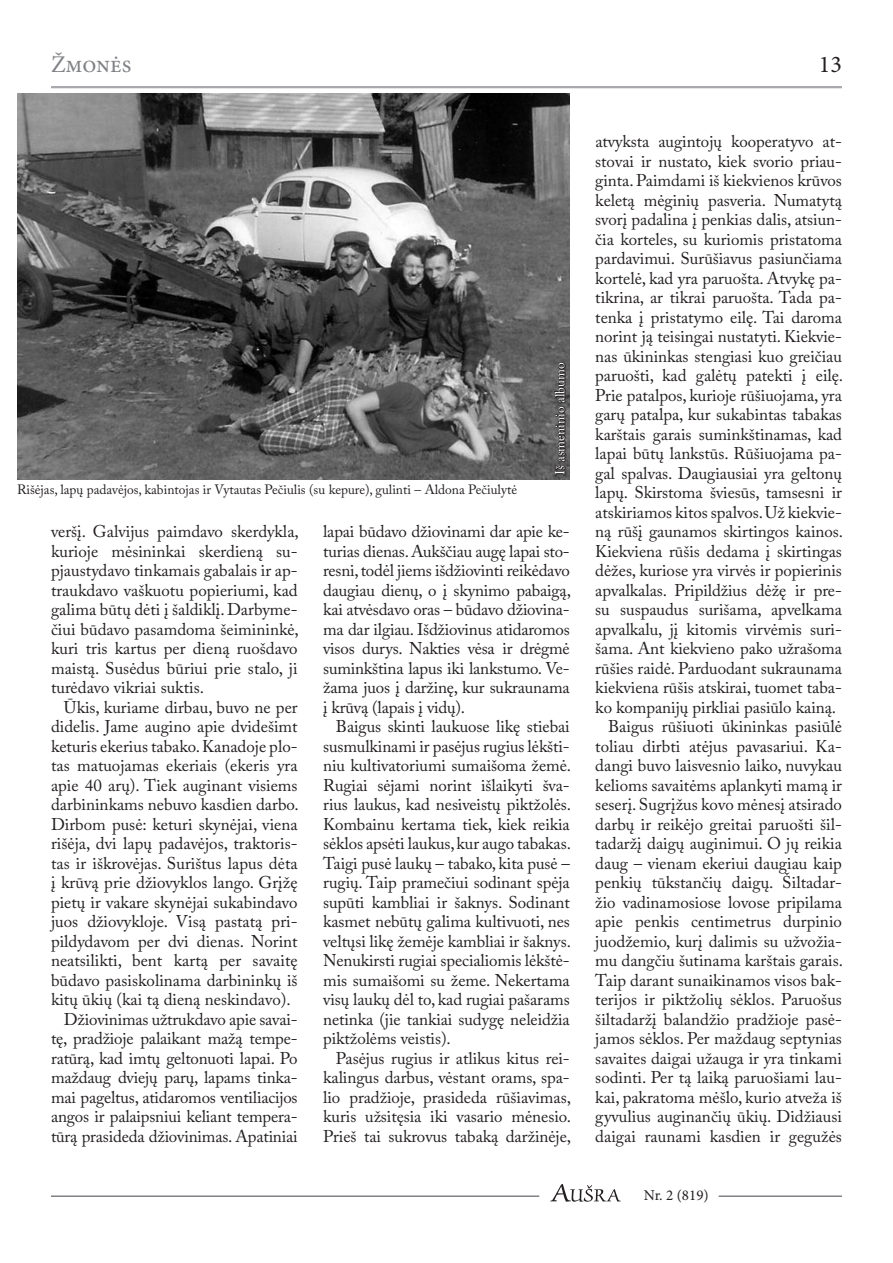
<style>
.page{position:relative;width:893px;height:1263px;background:#fff}
.page>*{position:absolute;margin:0;border:0;box-sizing:border-box;transform-origin:0 0}
.t1{font:24px "Minion Pro";color:#808285}
.t2{font:24px "Minion Pro";color:#231f20}
.t3{font:16.95px/19.5px "Adobe Caslon Pro";letter-spacing:-.005em;color:#231f20;text-align:justify}
.t4{font:16.95px "Adobe Caslon Pro";letter-spacing:-.03em;color:#231f20}
.t5{font:15px "Minion Pro";color:#231f20}
.t6{font:13.5px "Adobe Caslon Pro";color:#231f20}
.t7{font:13.5px "Adobe Caslon Pro";color:#fff}
</style>
<div class="page">
<svg style="left:550px;top:1184px;width:71px;height:18px"></svg>
<hr style="left:51px;top:86px;width:791px;height:2px;background:#a8a9ad">
<hr style="left:719px;top:1195px;width:123px;height:2px;background:#808285">
<hr style="left:51px;top:1195px;width:488px;height:2px;background:#808285">
<img style="left:17px;top:94px;width:553px;height:386px">
<svg style="left:553px;top:362px;width:14px;height:114px;background:#474545"></svg>
<h1 class="t1" style="left:51px;top:48px;width:82px">Žmonės</h1>
<h1 class="t2" style="left:819px;top:48px;width:25px">13</h1>
<p class="t6" style="left:17px;top:481px;width:502px">Rišėjas, lapų padavėjos, kabintojas ir Vytautas Pečiulis (su kepure), gulinti – Aldona Pečiulytė</p>
<p class="t7" style="left:552px;top:475px;width:114px;rotate:-90deg">Iš asmeninio albumo</p>
<p class="t3" style="left:51px;top:521px;width:249px">veršį. Galvijus paimdavo skerdykla, kurioje mėsininkai skerdieną su&shy;pjaustydavo tinkamais gabalais ir ap&shy;traukdavo vaškuotu popieriumi, kad galima būtų dėti į šaldiklį. Darbyme&shy;čiui būdavo pasamdoma šeimininkė, kuri tris kartus per dieną ruošdavo maistą. Susėdus būriui prie stalo, ji turėdavo vikriai suktis.</p>
<p class="t3" style="left:64px;top:697px;width:235px">Ūkis, kuriame dirbau, buvo ne per</p>
<p class="t3" style="left:51px;top:716px;width:248px">didelis. Jame augino apie dvidešimt</p>
<p class="t3" style="left:51px;top:736px;width:248px">keturis ekerius tabako. Kanadoje plo-</p>
<p class="t3" style="left:51px;top:755px;width:248px">tas matuojamas ekeriais (ekeris yra</p>
<p class="t3" style="left:51px;top:775px;width:248px">apie 40 arų). Tiek auginant visiems</p>
<p class="t3" style="left:51px;top:794px;width:249px">darbininkams nebuvo kasdien darbo.</p>
<p class="t3" style="left:51px;top:814px;width:248px">Dirbom pusė: keturi skynėjai, viena</p>
<p class="t3" style="left:51px;top:833px;width:248px">rišėja, dvi lapų padavėjos, traktoris-</p>
<p class="t3" style="left:51px;top:853px;width:248px">tas ir iškrovėjas. Surištus lapus dėta</p>
<p class="t3" style="left:51px;top:872px;width:248px">į krūvą prie džiovyklos lango. Grįžę</p>
<p class="t3" style="left:51px;top:892px;width:248px">pietų ir vakare skynėjai sukabindavo</p>
<p class="t3" style="left:51px;top:911px;width:248px">juos džiovykloje. Visą pastatą pri-</p>
<p class="t3" style="left:51px;top:931px;width:248px">pildydavom per dvi dienas. Norint</p>
<p class="t3" style="left:51px;top:950px;width:248px">neatsilikti, bent kartą per savaitę</p>
<p class="t3" style="left:51px;top:970px;width:248px">būdavo pasiskolinama darbininkų iš</p>
<p class="t3" style="left:51px;top:989px;width:241px">kitų ūkių (kai tą dieną neskindavo).</p>
<p class="t3" style="left:64px;top:1009px;width:235px">Džiovinimas užtrukdavo apie savai-</p>
<p class="t3" style="left:51px;top:1028px;width:248px">tę, pradžioje palaikant mažą tempe-</p>
<p class="t3" style="left:51px;top:1048px;width:248px">ratūrą, kad imtų geltonuoti lapai. Po</p>
<p class="t3" style="left:51px;top:1067px;width:248px">maždaug dviejų parų, lapams tinka-</p>
<p class="t3" style="left:51px;top:1087px;width:248px">mai pageltus, atidaromos ventiliacijos</p>
<p class="t3" style="left:51px;top:1106px;width:248px">angos ir palaipsniui keliant tempera-</p>
<p class="t3" style="left:51px;top:1126px;width:248px">tūrą prasideda džiovinimas. Apatiniai</p>
<p class="t3" style="left:323px;top:521px;width:249px">lapai būdavo džiovinami dar apie ke&shy;turias dienas. Aukščiau augę lapai sto&shy;resni, todėl jiems išdžiovinti reikėdavo daugiau dienų, o į skynimo pabaigą, kai atvėsdavo oras – būdavo džiovina&shy;ma dar ilgiau. Išdžiovinus atidaromos visos durys. Nakties vėsa ir drėgmė suminkština lapus iki lankstumo. Ve&shy;žama juos į daržinę, kur sukraunama į krūvą (lapais į vidų).</p>
<p class="t3" style="left:323px;top:716px;width:249px;text-indent:13px">Baigus skinti laukuose likę stiebai susmulkinami ir pasėjus rugius lėkšti&shy;niu kultivatoriumi sumaišoma žemė.<br>Rugiai sėjami norint išlaikyti šva&shy;rius laukus, kad nesiveistų piktžolės.<br>Kombainu kertama tiek, kiek reikia sėklos apsėti laukus, kur augo tabakas.<br>Taigi pusė laukų – tabako, kita pusė – rugių. Taip pramečiui sodinant spėja supūti kambliai ir šaknys. Sodinant kasmet nebūtų galima kultivuoti, nes veltųsi likę žemėje kambliai ir šaknys.<br>Nenukirsti rugiai specialiomis lėkštė&shy;mis sumaišomi su žeme. Nekertama visų laukų dėl to, kad rugiai pašarams netinka (jie tankiai sudygę neleidžia piktžolėms veistis).</p>
<p class="t3" style="left:323px;top:1048px;width:249px;text-indent:13px">Pasėjus rugius ir atlikus kitus rei&shy;kalingus darbus, vėstant orams, spa&shy;lio pradžioje, prasideda rūšiavimas, kuris užsitęsia iki vasario mėnesio.<br>Prieš tai sukrovus tabaką daržinėje,</p>
<p class="t3" style="left:595px;top:131px;width:248px">atvyksta augintojų kooperatyvo at-</p>
<p class="t3" style="left:595px;top:151px;width:248px">stovai ir nustato, kiek svorio priau-</p>
<p class="t3" style="left:595px;top:170px;width:248px">ginta. Paimdami iš kiekvienos krūvos</p>
<p class="t3" style="left:595px;top:190px;width:248px">keletą mėginių pasveria. Numatytą</p>
<p class="t3" style="left:595px;top:209px;width:248px">svorį padalina į penkias dalis, atsiun-</p>
<p class="t3" style="left:595px;top:229px;width:248px">čia korteles, su kuriomis pristatoma</p>
<p class="t3" style="left:595px;top:248px;width:248px">pardavimui. Surūšiavus pasiunčiama</p>
<p class="t3" style="left:595px;top:268px;width:248px">kortelė, kad yra paruošta. Atvykę pa-</p>
<p class="t3" style="left:595px;top:287px;width:248px">tikrina, ar tikrai paruošta. Tada pa-</p>
<p class="t3" style="left:595px;top:307px;width:248px">tenka į pristatymo eilę. Tai daroma</p>
<p class="t3" style="left:595px;top:326px;width:248px">norint ją teisingai nustatyti. Kiekvie-</p>
<p class="t3" style="left:595px;top:346px;width:248px">nas ūkininkas stengiasi kuo greičiau</p>
<p class="t3" style="left:595px;top:365px;width:249px">paruošti, kad galėtų patekti į eilę.</p>
<p class="t3" style="left:595px;top:385px;width:248px">Prie patalpos, kurioje rūšiuojama, yra</p>
<p class="t3" style="left:595px;top:404px;width:248px">garų patalpa, kur sukabintas tabakas</p>
<p class="t3" style="left:595px;top:424px;width:248px">karštais garais suminkštinamas, kad</p>
<p class="t3" style="left:595px;top:443px;width:248px">lapai būtų lankstūs. Rūšiuojama pa-</p>
<p class="t3" style="left:595px;top:463px;width:248px">gal spalvas. Daugiausiai yra geltonų</p>
<p class="t3" style="left:595px;top:482px;width:248px">lapų. Skirstoma šviesūs, tamsesni ir</p>
<p class="t4" style="left:595px;top:502px;width:248px">atskiriamos kitos spalvos. Už kiekvie-</p>
<p class="t3" style="left:595px;top:521px;width:249px">ną rūšį gaunamos skirtingos kainos.</p>
<p class="t3" style="left:595px;top:541px;width:248px">Kiekviena rūšis dedama į skirtingas</p>
<p class="t3" style="left:595px;top:560px;width:248px">dėžes, kuriose yra virvės ir popierinis</p>
<p class="t3" style="left:595px;top:580px;width:248px">apvalkalas. Pripildžius dėžę ir pre-</p>
<p class="t3" style="left:595px;top:599px;width:248px">su suspaudus surišama, apvelkama</p>
<p class="t3" style="left:595px;top:619px;width:248px">apvalkalu, jį kitomis virvėmis suri-</p>
<p class="t3" style="left:595px;top:638px;width:248px">šama. Ant kiekvieno pako užrašoma</p>
<p class="t3" style="left:595px;top:658px;width:248px">rūšies raidė. Parduodant sukraunama</p>
<p class="t3" style="left:595px;top:677px;width:248px">kiekviena rūšis atskirai, tuomet taba-</p>
<p class="t4" style="left:595px;top:697px;width:242px">ko kompanijų pirkliai pasiūlo kainą.</p>
<p class="t3" style="left:608px;top:716px;width:235px">Baigus rūšiuoti ūkininkas pasiūlė</p>
<p class="t3" style="left:595px;top:736px;width:248px">toliau dirbti atėjus pavasariui. Ka-</p>
<p class="t3" style="left:595px;top:755px;width:248px">dangi buvo laisvesnio laiko, nuvykau</p>
<p class="t3" style="left:595px;top:775px;width:248px">kelioms savaitėms aplankyti mamą ir</p>
<p class="t3" style="left:595px;top:794px;width:248px">seserį. Sugrįžus kovo mėnesį atsirado</p>
<p class="t3" style="left:595px;top:814px;width:248px">darbų ir reikėjo greitai paruošti šil-</p>
<p class="t3" style="left:595px;top:833px;width:248px">tadaržį daigų auginimui. O jų reikia</p>
<p class="t3" style="left:595px;top:853px;width:248px">daug – vienam ekeriui daugiau kaip</p>
<p class="t3" style="left:595px;top:872px;width:248px">penkių tūkstančių daigų. Šiltadar-</p>
<p class="t3" style="left:595px;top:892px;width:248px">žio vadinamosiose lovose pripilama</p>
<p class="t3" style="left:595px;top:911px;width:248px">apie penkis centimetrus durpinio</p>
<p class="t3" style="left:595px;top:931px;width:248px">juodžemio, kurį dalimis su užvožia-</p>
<p class="t3" style="left:595px;top:950px;width:249px">mu dangčiu šutinama karštais garais.</p>
<p class="t3" style="left:595px;top:970px;width:248px">Taip darant sunaikinamos visos bak-</p>
<p class="t3" style="left:595px;top:989px;width:248px">terijos ir piktžolių sėklos. Paruošus</p>
<p class="t3" style="left:595px;top:1009px;width:248px">šiltadaržį balandžio pradžioje pasė-</p>
<p class="t3" style="left:595px;top:1028px;width:248px">jamos sėklos. Per maždaug septynias</p>
<p class="t3" style="left:595px;top:1048px;width:248px">savaites daigai užauga ir yra tinkami</p>
<p class="t3" style="left:595px;top:1067px;width:248px">sodinti. Per tą laiką paruošiami lau-</p>
<p class="t3" style="left:595px;top:1087px;width:248px">kai, pakratoma mėšlo, kurio atveža iš</p>
<p class="t3" style="left:595px;top:1106px;width:248px">gyvulius auginančių ūkių. Didžiausi</p>
<p class="t3" style="left:595px;top:1126px;width:248px">daigai raunami kasdien ir gegužės</p>
<p class="t5" style="left:644px;top:1185px;width:66px">Nr. 2 (819)</p>
</div>
